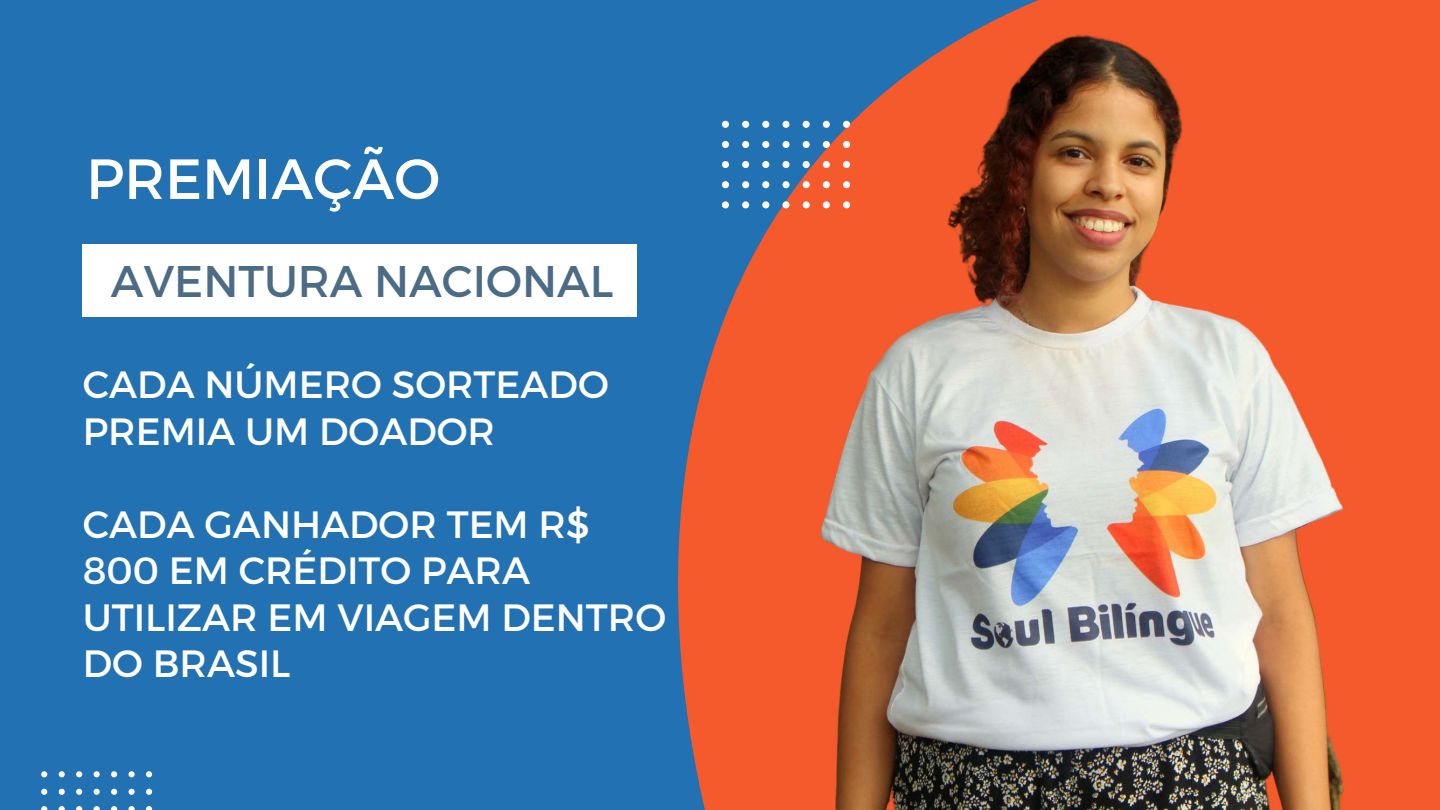
<style>
.page{position:relative;width:1440px;height:810px;background:#2271b3}
.page>*{position:absolute;margin:0;border:0;box-sizing:border-box;transform-origin:0 0}
.t1{font:56.5px "Montserrat";color:#fff}
.t2{font:44.3px "Montserrat";color:#4b6b86}
.t3{font:38px/46.5px "Montserrat";color:#fff}
</style>
<div class="page">
<svg style="left:678px;top:120px;width:60px;height:690px;fill:#f45a2b"></svg>
<div style="left:83px;top:244px;width:554px;height:72px;background:#fff"></div>
<svg style="left:41px;top:771px;width:6px;height:6px"></svg>
<svg style="left:59px;top:771px;width:6px;height:6px"></svg>
<svg style="left:76px;top:771px;width:6px;height:6px"></svg>
<svg style="left:94px;top:771px;width:6px;height:6px"></svg>
<svg style="left:111px;top:771px;width:6px;height:6px"></svg>
<svg style="left:129px;top:771px;width:6px;height:6px"></svg>
<svg style="left:146px;top:771px;width:6px;height:6px"></svg>
<svg style="left:41px;top:789px;width:6px;height:6px"></svg>
<svg style="left:59px;top:789px;width:6px;height:6px"></svg>
<svg style="left:76px;top:789px;width:6px;height:6px"></svg>
<svg style="left:94px;top:789px;width:6px;height:6px"></svg>
<svg style="left:111px;top:789px;width:6px;height:6px"></svg>
<svg style="left:129px;top:789px;width:6px;height:6px"></svg>
<svg style="left:146px;top:789px;width:6px;height:6px"></svg>
<svg style="left:41px;top:806px;width:6px;height:4px"></svg>
<svg style="left:59px;top:806px;width:6px;height:4px"></svg>
<svg style="left:76px;top:806px;width:6px;height:4px"></svg>
<svg style="left:94px;top:806px;width:6px;height:4px"></svg>
<svg style="left:111px;top:806px;width:6px;height:4px"></svg>
<svg style="left:129px;top:806px;width:6px;height:4px"></svg>
<svg style="left:146px;top:806px;width:6px;height:4px"></svg>
<div style="left:722px;top:121px;width:7px;height:7px;background:#fff;border-radius:50%"></div>
<div style="left:722px;top:141px;width:7px;height:7px;background:#fff;border-radius:50%"></div>
<div style="left:722px;top:161px;width:7px;height:7px;background:#fff;border-radius:50%"></div>
<div style="left:722px;top:181px;width:7px;height:7px;background:#fff;border-radius:50%"></div>
<div style="left:722px;top:201px;width:7px;height:7px;background:#fff;border-radius:50%"></div>
<img style="left:738px;top:0;width:702px;height:810px">
<h1 class="t1" style="left:86px;top:142px;width:355px">PREMIAÇÃO</h1>
<p class="t2" style="left:111px;top:253px;width:504px">AVENTURA NACIONAL</p>
<p class="t3" style="left:83px;top:360px;width:528px">CADA NÚMERO SORTEADO<br>PREMIA UM DOADOR</p>
<p class="t3" style="left:83px;top:499px;width:585px">CADA GANHADOR TEM R$<br>800 EM CRÉDITO PARA<br>UTILIZAR EM VIAGEM DENTRO<br>DO BRASIL</p>
</div>
